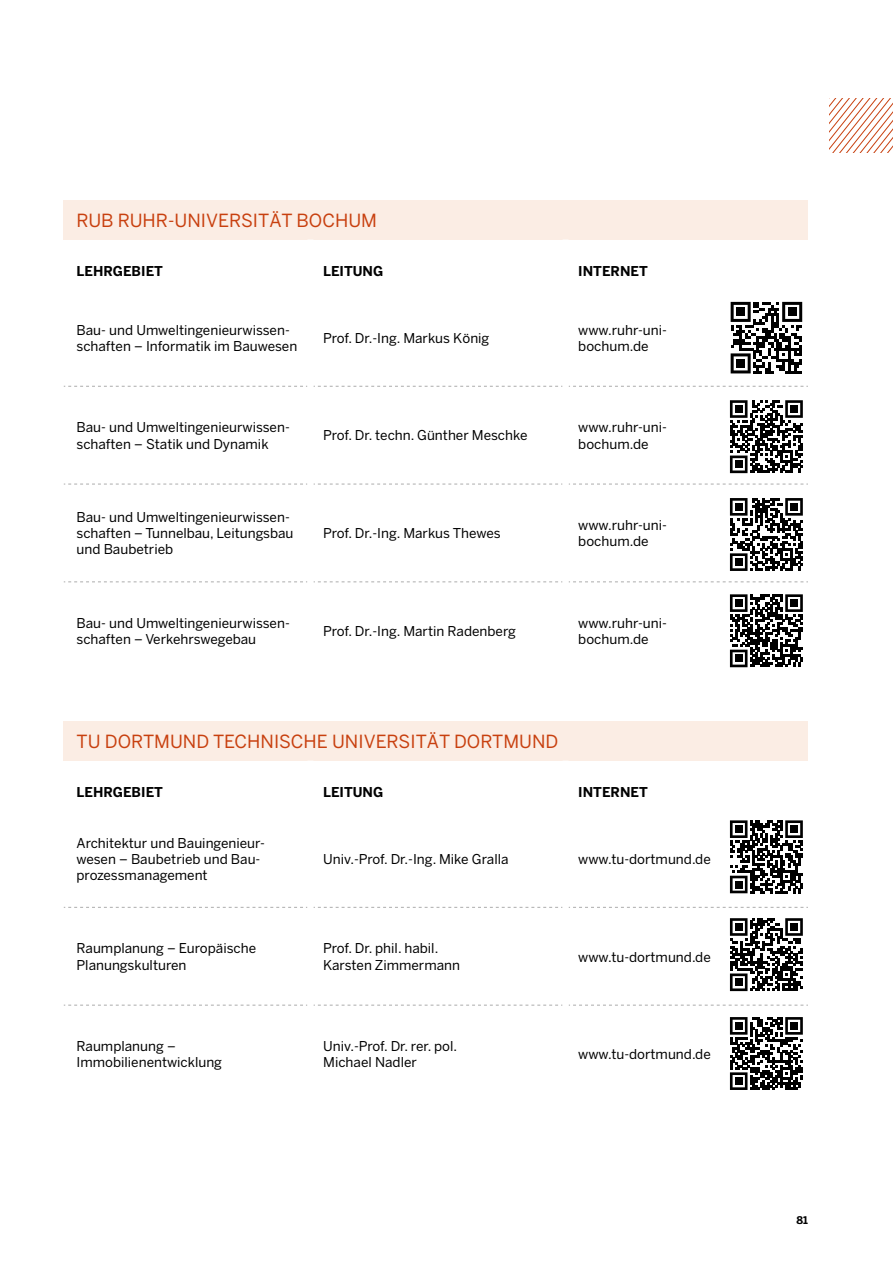
<style>
.page{position:relative;width:893px;height:1263px;background:#fff}
.page>*{position:absolute;margin:0;border:0;box-sizing:border-box;transform-origin:0 0}
.t1{font:18px "Benton Sans";color:#c8400f}
.t2{font:13.5px/16.2px "Benton Sans";color:#000}
.t3{font:700 13.5px "Benton Sans";color:#000}
.t4{font:700 10.5px "Benton Sans";color:#000}
</style>
<div class="page">
<svg style="left:829px;top:98px;width:64px;height:54px"></svg>
<div style="left:64px;top:721px;width:744px;height:40px;background:#fbede4"></div>
<svg style="left:64px;top:907px;width:243px;height:1px"></svg>
<svg style="left:313px;top:907px;width:250px;height:1px"></svg>
<svg style="left:569px;top:907px;width:239px;height:1px"></svg>
<svg style="left:64px;top:1005px;width:243px;height:1px"></svg>
<svg style="left:313px;top:1005px;width:250px;height:1px"></svg>
<svg style="left:569px;top:1005px;width:239px;height:1px"></svg>
<svg style="left:730px;top:820px;width:73px;height:73px"></svg>
<div style="left:735px;top:825px;width:7px;height:8px;background:#000"></div>
<div style="left:790px;top:825px;width:8px;height:8px;background:#000"></div>
<div style="left:735px;top:881px;width:7px;height:7px;background:#000"></div>
<svg style="left:730px;top:918px;width:73px;height:73px"></svg>
<div style="left:735px;top:923px;width:7px;height:8px;background:#000"></div>
<div style="left:790px;top:923px;width:8px;height:8px;background:#000"></div>
<div style="left:735px;top:978px;width:7px;height:8px;background:#000"></div>
<svg style="left:730px;top:1017px;width:73px;height:73px"></svg>
<div style="left:735px;top:1022px;width:7px;height:8px;background:#000"></div>
<div style="left:790px;top:1022px;width:8px;height:8px;background:#000"></div>
<div style="left:735px;top:1077px;width:7px;height:8px;background:#000"></div>
<div style="left:64px;top:200px;width:744px;height:40px;background:#fbede4"></div>
<svg style="left:64px;top:386px;width:243px;height:1px"></svg>
<svg style="left:313px;top:386px;width:250px;height:1px"></svg>
<svg style="left:569px;top:386px;width:239px;height:1px"></svg>
<svg style="left:64px;top:484px;width:243px;height:1px"></svg>
<svg style="left:313px;top:484px;width:250px;height:1px"></svg>
<svg style="left:569px;top:484px;width:239px;height:1px"></svg>
<svg style="left:64px;top:581px;width:243px;height:1px"></svg>
<svg style="left:313px;top:581px;width:250px;height:1px"></svg>
<svg style="left:569px;top:581px;width:239px;height:1px"></svg>
<svg style="left:731px;top:302px;width:71px;height:71px"></svg>
<div style="left:736px;top:308px;width:9px;height:8px;background:#000"></div>
<div style="left:788px;top:308px;width:8px;height:8px;background:#000"></div>
<div style="left:736px;top:359px;width:9px;height:9px;background:#000"></div>
<svg style="left:730px;top:400px;width:73px;height:73px"></svg>
<div style="left:735px;top:405px;width:7px;height:8px;background:#000"></div>
<div style="left:790px;top:405px;width:8px;height:8px;background:#000"></div>
<div style="left:735px;top:461px;width:7px;height:7px;background:#000"></div>
<svg style="left:730px;top:498px;width:73px;height:73px"></svg>
<div style="left:735px;top:503px;width:7px;height:8px;background:#000"></div>
<div style="left:790px;top:503px;width:8px;height:8px;background:#000"></div>
<div style="left:735px;top:558px;width:7px;height:8px;background:#000"></div>
<svg style="left:730px;top:594px;width:73px;height:73px"></svg>
<div style="left:735px;top:599px;width:7px;height:8px;background:#000"></div>
<div style="left:790px;top:599px;width:8px;height:8px;background:#000"></div>
<div style="left:735px;top:655px;width:7px;height:7px;background:#000"></div>
<p class="t1" style="left:77px;top:210px;width:302px">RUB RUHR-UNIVERSITÄT BOCHUM</p>
<p class="t3" style="left:77px;top:263px;width:88px">LEHRGEBIET</p>
<p class="t3" style="left:323px;top:263px;width:62px">LEITUNG</p>
<p class="t3" style="left:578px;top:263px;width:71px">INTERNET</p>
<p class="t2" style="left:77px;top:321px;width:222px">Bau- und Umweltingenieurwissen&shy;schaften – Informatik im Bauwesen</p>
<p class="t2" style="left:323px;top:329px;width:168px">Prof. Dr.-Ing. Markus König</p>
<p class="t2" style="left:578px;top:321px;width:90px">www.ruhr-uni&shy;bochum.de</p>
<p class="t2" style="left:77px;top:419px;width:215px">Bau- und Umweltingenieurwissen&shy;schaften – Statik und Dynamik</p>
<p class="t2" style="left:323px;top:427px;width:206px">Prof. Dr. techn. Günther Meschke</p>
<p class="t2" style="left:578px;top:419px;width:90px">www.ruhr-uni&shy;bochum.de</p>
<p class="t2" style="left:77px;top:509px;width:218px">Bau- und Umweltingenieurwissen&shy;schaften – Tunnelbau, Leitungsbau und Baubetrieb</p>
<p class="t2" style="left:323px;top:525px;width:179px">Prof. Dr.-Ing. Markus Thewes</p>
<p class="t2" style="left:578px;top:517px;width:90px">www.ruhr-uni&shy;bochum.de</p>
<p class="t2" style="left:77px;top:615px;width:215px">Bau- und Umweltingenieurwissen&shy;schaften – Verkehrswegebau</p>
<p class="t2" style="left:323px;top:623px;width:194px">Prof. Dr.-Ing. Martin Radenberg</p>
<p class="t2" style="left:578px;top:615px;width:90px">www.ruhr-uni&shy;bochum.de</p>
<p class="t1" style="left:77px;top:731px;width:483px">TU DORTMUND TECHNISCHE UNIVERSITÄT DORTMUND</p>
<p class="t3" style="left:77px;top:784px;width:88px">LEHRGEBIET</p>
<p class="t3" style="left:323px;top:784px;width:62px">LEITUNG</p>
<p class="t3" style="left:578px;top:784px;width:71px">INTERNET</p>
<p class="t2" style="left:77px;top:834px;width:188px">Architektur und Bauingenieur&shy;wesen – Baubetrieb und Bau&shy;prozessmanagement</p>
<p class="t2" style="left:323px;top:850px;width:187px">Univ.-Prof. Dr.-Ing. Mike Gralla</p>
<p class="t2" style="left:578px;top:850px;width:134px">www.tu-dortmund.de</p>
<p class="t2" style="left:77px;top:940px;width:181px">Raumplanung – Europäische<br>Planungskulturen</p>
<p class="t2" style="left:323px;top:940px;width:138px">Prof. Dr. phil. habil.<br>Karsten Zimmermann</p>
<p class="t2" style="left:578px;top:948px;width:134px">www.tu-dortmund.de</p>
<p class="t2" style="left:77px;top:1038px;width:147px">Raumplanung –<br>Immobilienentwicklung</p>
<p class="t2" style="left:323px;top:1038px;width:136px">Univ.-Prof. Dr. rer. pol.<br>Michael Nadler</p>
<p class="t2" style="left:578px;top:1046px;width:134px">www.tu-dortmund.de</p>
<p class="t4" style="left:796px;top:1214px;width:13px">81</p>
</div>
